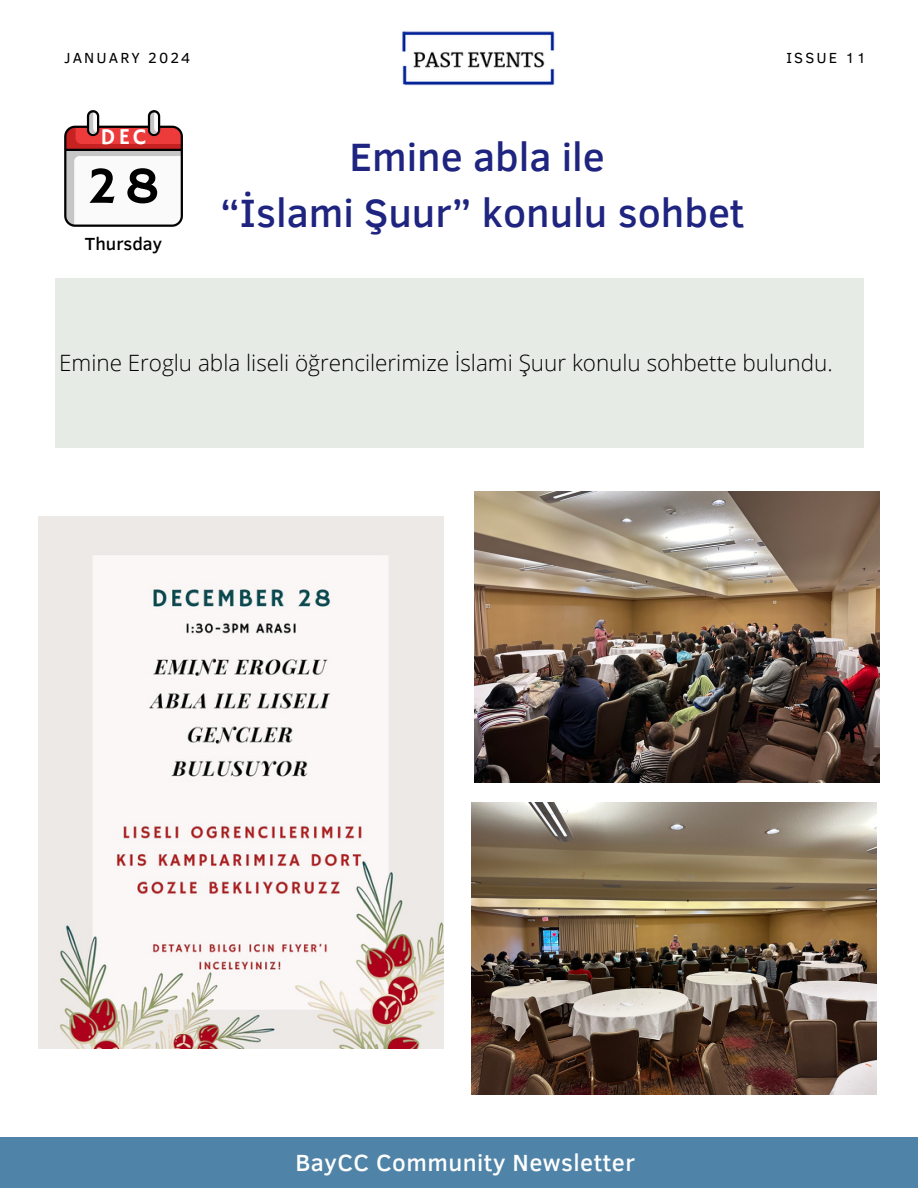
<style>
.page{position:relative;width:918px;height:1188px;background:#fff}
.page>*{position:absolute;margin:0;border:0;box-sizing:border-box;transform-origin:0 0}
.t1{font:52.05px "Hammersmith One";color:#000}
.t2{font:500 40.5px/56.2px "Clear Sans";color:#1e247f;text-align:center}
.t3{font:500 24px "Clear Sans";letter-spacing:.02em;color:#fffefe}
.t4{font:22.65px "Hammersmith One";color:#fff}
.t5{font:300 22.5px "Open Sans";color:#000}
.t6{font:500 18px "Clear Sans";color:#000}
.t7{font:15px "Clear Sans";letter-spacing:.14em;color:#000}
</style>
<div class="page">
<div style="left:0;top:1137px;width:918px;height:51px;background:#4f83a8"></div>
<svg style="left:64px;top:110px;width:119px;height:117px"></svg>
<div style="left:55px;top:279px;width:808px;height:169px;background:#e6ebe6"></div>
<img style="left:402px;top:31px;width:153px;height:55px">
<img style="left:38px;top:517px;width:405px;height:532px">
<img style="left:475px;top:491px;width:405px;height:291px">
<img style="left:472px;top:803px;width:405px;height:291px">
<p class="t7" style="left:64px;top:47px;width:128px">JANUARY 2024</p>
<p class="t4" style="left:101px;top:124px;width:47px">DEC</p>
<h1 class="t1" style="left:87px;top:156px;width:74px">28</h1>
<p class="t6" style="left:85px;top:230px;width:79px">Thursday</p>
<h2 class="t2" style="left:220px;top:126px;width:526px">Emine abla ile<br>“İslami Şuur” konulu sohbet</h2>
<p class="t7" style="left:787px;top:47px;width:81px">ISSUE 11</p>
<p class="t5" style="left:59px;top:347px;width:775px">Emine Eroglu abla liseli öğrencilerimize İslami Şuur konulu sohbette bulundu.</p>
<p class="t3" style="left:295px;top:1145px;width:341px">BayCC Community Newsletter</p>
</div>
